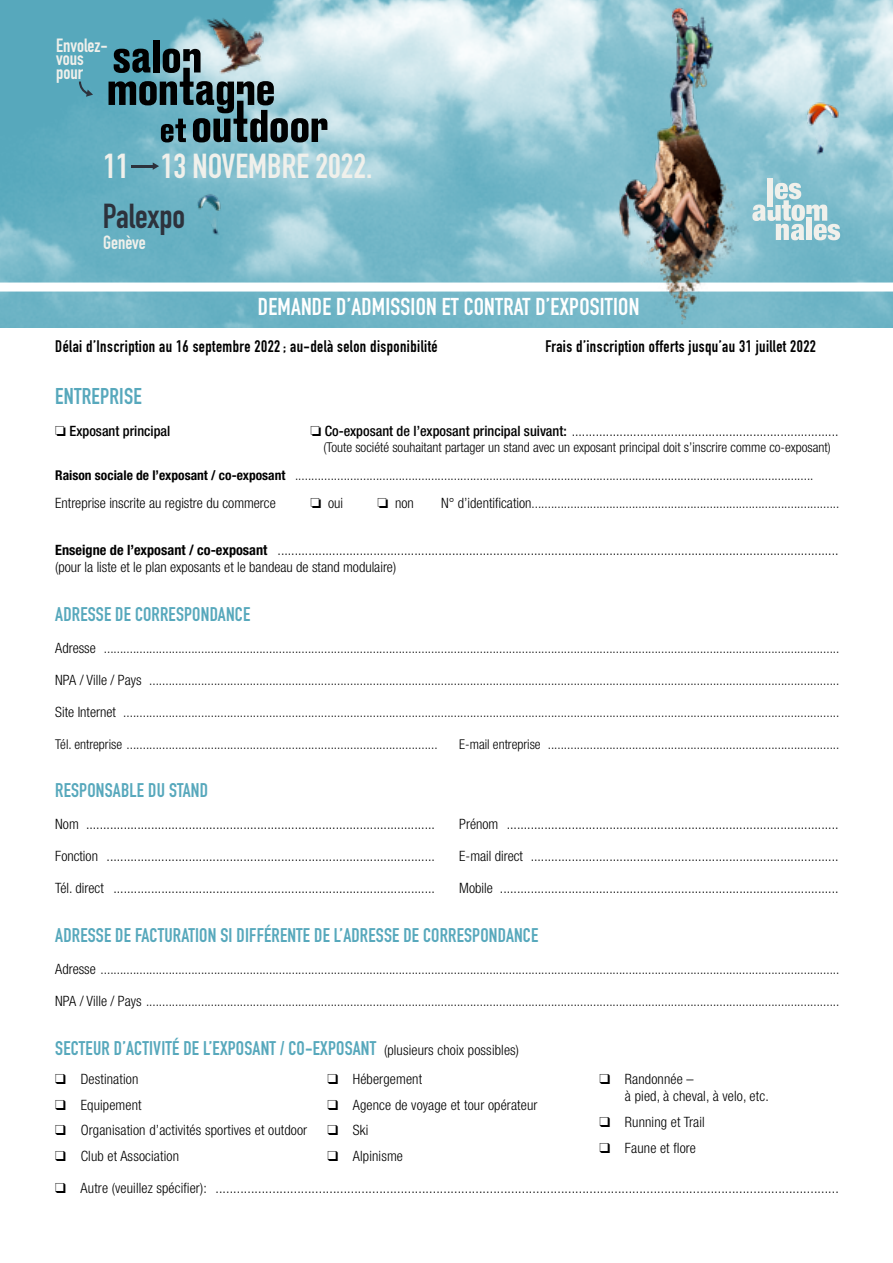
<style>
.page{position:relative;width:893px;height:1263px;background:#fff}
.page>*{position:absolute;margin:0;border:0;box-sizing:border-box;transform-origin:0 0}
.t1{font:700 34.2px "DIN Condensed";color:#f0f0eb}
.t2{font:700 34.2px "DIN Condensed";color:#2d323c}
.t3{font:700 24px "DIN Condensed";letter-spacing:.01em;color:#fff}
.t4{font:700 22.5px "DIN Condensed";letter-spacing:.01em;color:#57a8bc}
.t5{font:700 19.5px "DIN Condensed";letter-spacing:.01em;color:#57a8bc}
.t6{font:700 18.9px/13.5px "DIN Condensed";color:#f0f0eb}
.t7{font:700 16.5px "DIN Condensed";letter-spacing:.025em;color:#000}
.t8{font:300 condensed 14.25px/17.1px "Helvetica Neue LT Std";letter-spacing:.01em;color:#000}
.t9{font:500 condensed 14.25px "Helvetica Neue LT Std";color:#000}
.t10{font:300 condensed 13.5px/27.8px "Helvetica Neue LT Std";color:#000}
.s1{font-weight:500}
.s2{font-weight:700}
.s3{font-size:14.25px}
.s4{font-family:"Helvetica Neue LT Std";font-weight:300;font-stretch:condensed;font-size:14.25px;color:#000}
</style>
<div class="page">
<img style="left:0;top:0;width:893px;height:327px">
<hr style="left:132px;top:165px;width:22px;height:2px;background:#2d323c">
<svg style="left:153px;top:162px;width:6px;height:8px"></svg>
<svg style="left:79px;top:82px;width:14px;height:15px"></svg>
<div style="left:768px;top:179px;width:5px;height:28px;background:#f0f0eb"></div>
<svg style="left:766px;top:183px;width:74px;height:57px"></svg>
<div style="left:806px;top:217px;width:6px;height:23px;background:#f0f0eb"></div>
<img style="left:185px;top:9px;width:105px;height:40px">
<img style="left:185px;top:175px;width:53px;height:73px">
<img style="left:796px;top:41px;width:46px;height:132px">
<div style="left:0;top:283px;width:893px;height:9px;background:#fff"></div>
<img style="left:522px;top:0;width:244px;height:327px">
<div style="left:153px;top:40px;width:7px;height:32px;background:#000"></div>
<svg style="left:109px;top:49px;width:218px;height:93px"></svg>
<h3 class="t6" style="left:56px;top:38px;width:53px">Envolez&shy;vous pour</h3>
<h1 class="t1" style="left:103px;top:143px;width:271px">11 13 NOVEMBRE 2022.</h1>
<h1 class="t2" style="left:103px;top:193px;width:84px">Palexpo</h1>
<h3 class="t6" style="left:103px;top:235px;width:44px">Genève</h3>
<h2 class="t3" style="left:258px;top:291px;width:383px">DEMANDE D’ADMISSION ET CONTRAT D’EXPOSITION</h2>
<p class="t7" style="left:55px;top:335px;width:384px">Délai d’Inscription au 16 septembre 2022; au-delà selon disponibilité</p>
<p class="t7" style="left:545px;top:335px;width:272px">Frais d’inscription offerts jusqu’au 31 juillet 2022</p>
<h3 class="t4" style="left:55px;top:381px;width:88px">ENTREPRISE</h3>
<p class="t9" style="left:55px;top:423px;width:117px">❏ Exposant principal</p>
<p class="t8" style="left:310px;top:423px;width:530px">❏ <span class="s1">Co-exposant de l’exposant principal suivant:</span> ..............................................................................</p>
<p class="t10" style="left:55px;top:433px;width:777px;text-indent:268px">(Toute société souhaitant partager un stand avec un exposant principal doit s’inscrire comme co-exposant)<br><span class="s2">Raison sociale de l’exposant / co-exposant</span> ................................................................................................................................................................</p>
<p class="t8" style="left:55px;top:494px;width:222px">Entreprise inscrite au registre du commerce</p>
<p class="t8" style="left:310px;top:494px;width:34px">❏ oui</p>
<p class="t8" style="left:377px;top:494px;width:38px">❏ non</p>
<p class="t10" style="left:441px;top:489px;width:400px"><span class="s3">N° d’identification</span>...............................................................................................</p>
<p class="t8" style="left:55px;top:541px;width:785px"><span class="s2">Enseigne de l’exposant / co-exposant</span> .................................................................................................................................................................... (pour la liste et le plan exposants et le bandeau de stand modulaire)</p>
<h3 class="t5" style="left:55px;top:601px;width:196px">ADRESSE DE CORRESPONDANCE</h3>
<p class="t10" style="left:55px;top:634px;width:786px"><span class="s3">Adresse</span> ...................................................................................................................................................................................................................................</p>
<p class="t10" style="left:55px;top:666px;width:786px"><span class="s3">NPA / Ville / Pays</span> .....................................................................................................................................................................................................................</p>
<p class="t10" style="left:55px;top:698px;width:786px"><span class="s3">Site Internet</span> .............................................................................................................................................................................................................................</p>
<p class="t10" style="left:55px;top:730px;width:384px">Tél. entreprise ................................................................................................</p>
<p class="t10" style="left:459px;top:730px;width:382px">E-mail entreprise ..........................................................................................</p>
<h3 class="t5" style="left:55px;top:777px;width:154px">RESPONSABLE DU STAND</h3>
<p class="t8" style="left:55px;top:816px;width:381px">Nom ......................................................................................................</p>
<p class="t8" style="left:459px;top:816px;width:381px">Prénom .................................................................................................</p>
<p class="t8" style="left:55px;top:848px;width:381px">Fonction ................................................................................................</p>
<p class="t8" style="left:459px;top:848px;width:381px">E-mail direct ..........................................................................................</p>
<p class="t8" style="left:55px;top:880px;width:381px">Tél. direct ..............................................................................................</p>
<p class="t8" style="left:459px;top:880px;width:381px">Mobile ...................................................................................................</p>
<h3 class="t5" style="left:55px;top:922px;width:485px">ADRESSE DE FACTURATION SI DIFFÉRENTE DE L’ADRESSE DE CORRESPONDANCE</h3>
<p class="t10" style="left:55px;top:955px;width:786px"><span class="s3">Adresse</span> ....................................................................................................................................................................................................................................</p>
<p class="t10" style="left:55px;top:987px;width:786px"><span class="s3">NPA / Ville / Pays</span> ......................................................................................................................................................................................................................</p>
<h3 class="t5" style="left:55px;top:1035px;width:465px">SECTEUR D’ACTIVITÉ DE L’EXPOSANT / CO-EXPOSANT <span class="s4">(plusieurs choix possibles)</span></h3>
<p class="t8" style="left:55px;top:1070px;width:85px">❑ Destination</p>
<p class="t8" style="left:55px;top:1096px;width:88px">❑ Equipement</p>
<p class="t8" style="left:55px;top:1122px;width:253px">❑ Organisation d’activités sportives et outdoor</p>
<p class="t8" style="left:55px;top:1147px;width:125px">❑ Club et Association</p>
<p class="t8" style="left:327px;top:1070px;width:96px">❑ Hébergement</p>
<p class="t8" style="left:327px;top:1096px;width:212px">❑ Agence de voyage et tour opérateur</p>
<p class="t8" style="left:327px;top:1122px;width:43px">❑ Ski</p>
<p class="t8" style="left:327px;top:1147px;width:77px">❑ Alpinisme</p>
<p class="t8" style="left:625px;top:1070px;width:145px;text-indent:-26px">❑ Randonnée –<br>à pied, à cheval, à velo, etc.</p>
<p class="t8" style="left:599px;top:1113px;width:107px">❑ Running et Trail</p>
<p class="t8" style="left:599px;top:1139px;width:98px">❑ Faune et flore</p>
<p class="t8" style="left:55px;top:1180px;width:785px">❑ Autre (veuillez spécifier): ...............................................................................................................................................................................</p>
</div>
